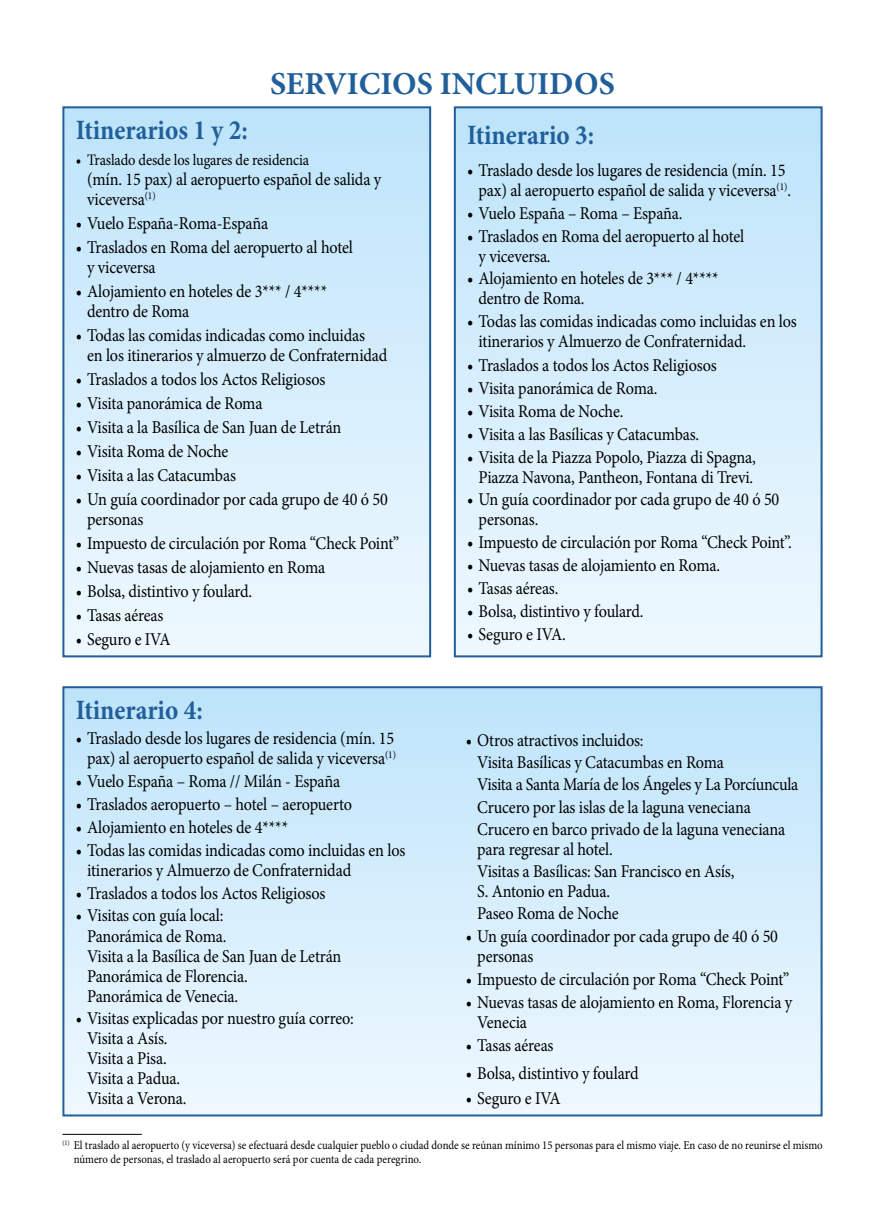
<style>
.page{position:relative;width:885px;height:1225px;background:#fff}
.page>*{position:absolute;margin:0;border:0;box-sizing:border-box;transform-origin:0 0}
.t1{font:700 32px "Minion Pro";color:#215f9a}
.t2{font:700 28px "Minion Pro";color:#215f9a;scale:.9 1}
.t3{font:18px/20px "Minion Pro";letter-spacing:-.01em;color:#000;scale:.9 1}
.t4{font:16px "Minion Pro";letter-spacing:-.01em;color:#000;scale:.9 1}
.t5{font:12px/14px "Minion Pro";color:#000;scale:.9 1}
</style>
<div class="page">
<div style="left:63px;top:107px;width:367px;height:549px;background:linear-gradient(to bottom,#bee4fb,#eff8ff)"></div>
<div style="left:62px;top:106px;width:369px;height:551px;border:2px solid #215f9a"></div>
<div style="left:455px;top:107px;width:366px;height:549px;background:linear-gradient(to bottom,#bee4fb,#eff8ff)"></div>
<div style="left:454px;top:106px;width:368px;height:551px;border:2px solid #215f9a"></div>
<div style="left:63px;top:687px;width:758px;height:428px;background:linear-gradient(to bottom,#bee4fb,#eff8ff)"></div>
<div style="left:62px;top:686px;width:760px;height:430px;border:2px solid #215f9a"></div>
<hr style="left:62px;top:1133px;width:80px;height:1px;background:#000">
<h1 class="t1" style="left:270px;top:61px;width:346px">SERVICIOS INCLUIDOS</h1>
<h2 class="t2" style="left:76px;top:111px;width:193px">Itinerarios 1 y 2:</h2>
<p class="t4" style="left:76px;top:149px;width:261px">• Traslado desde los lugares de residencia</p>
<p class="t3" style="left:87px;top:169px;width:328px">(mín. 15 pax) al aeropuerto español de salida y viceversa<sup>(1)</sup></p>
<p class="t3" style="left:76px;top:213px;width:215px">• Vuelo España-Roma-España</p>
<p class="t3" style="left:87px;top:237px;width:297px;text-indent:-11px">• Traslados en Roma del aeropuerto al hotel y viceversa</p>
<p class="t3" style="left:87px;top:281px;width:268px;text-indent:-11px">• Alojamiento en hoteles de 3*** / 4**** dentro de Roma</p>
<p class="t3" style="left:87px;top:325px;width:335px;text-indent:-11px">• Todas las comidas indicadas como incluidas<br>en los itinerarios y almuerzo de Confraternidad</p>
<p class="t3" style="left:76px;top:369px;width:279px">• Traslados a todos los Actos Religiosos</p>
<p class="t3" style="left:76px;top:393px;width:209px">• Visita panorámica de Roma</p>
<p class="t3" style="left:76px;top:417px;width:296px">• Visita a la Basílica de San Juan de Letrán</p>
<p class="t3" style="left:76px;top:441px;width:171px">• Visita Roma de Noche</p>
<p class="t3" style="left:76px;top:465px;width:179px">• Visita a las Catacumbas</p>
<p class="t3" style="left:87px;top:489px;width:336px;text-indent:-11px">• Un guía coordinador por cada grupo de 40 ó 50 personas</p>
<p class="t3" style="left:76px;top:533px;width:361px">• Impuesto de circulación por Roma “Check Point”</p>
<p class="t3" style="left:76px;top:557px;width:279px">• Nuevas tasas de alojamiento en Roma</p>
<p class="t3" style="left:76px;top:581px;width:197px">• Bolsa, distintivo y foulard.</p>
<p class="t3" style="left:76px;top:605px;width:99px">• Tasas aéreas</p>
<p class="t3" style="left:76px;top:629px;width:107px">• Seguro e IVA</p>
<h2 class="t2" style="left:76px;top:690px;width:143px">Itinerario 4:</h2>
<p class="t3" style="left:76px;top:728px;width:357px;text-align:right">• Traslado desde los lugares de residencia (mín. 15 pax) al aeropuerto español de salida y viceversa<sup>(1)</sup></p>
<p class="t3" style="left:76px;top:771px;width:295px">• Vuelo España – Roma // Milán - España</p>
<p class="t3" style="left:76px;top:794px;width:308px">• Traslados aeropuerto – hotel – aeropuerto</p>
<p class="t3" style="left:76px;top:817px;width:237px">• Alojamiento en hoteles de 4****</p>
<p class="t3" style="left:87px;top:840px;width:355px;text-indent:-11px">• Todas las comidas indicadas como incluidas en los itinerarios y Almuerzo de Confraternidad</p>
<p class="t3" style="left:76px;top:883px;width:279px">• Traslados a todos los Actos Religiosos</p>
<p class="t3" style="left:87px;top:906px;width:284px;text-indent:-11px">• Visitas con guía local:<br>Panorámica de Roma.<br>Visita a la Basílica de San Juan de Letrán<br>Panorámica de Florencia.<br>Panorámica de Venecia.</p>
<p class="t3" style="left:87px;top:1008px;width:298px;text-indent:-11px">• Visitas explicadas por nuestro guía correo:<br>Visita a Asís.<br>Visita a Pisa.<br>Visita a Padua.<br>Visita a Verona.</p>
<h2 class="t2" style="left:467px;top:116px;width:143px">Itinerario 3:</h2>
<p class="t3" style="left:467px;top:160px;width:361px;text-align:right">• Traslado desde los lugares de residencia (mín. 15 pax) al aeropuerto español de salida y viceversa<sup>(1)</sup>.</p>
<p class="t3" style="left:467px;top:203px;width:241px">• Vuelo España – Roma – España.</p>
<p class="t3" style="left:478px;top:226px;width:297px;text-indent:-11px">• Traslados en Roma del aeropuerto al hotel y viceversa.</p>
<p class="t3" style="left:478px;top:269px;width:268px;text-indent:-11px">• Alojamiento en hoteles de 3*** / 4**** dentro de Roma.</p>
<p class="t3" style="left:478px;top:311px;width:355px;text-indent:-11px">• Todas las comidas indicadas como incluidas en los itinerarios y Almuerzo de Confraternidad.</p>
<p class="t3" style="left:467px;top:355px;width:279px">• Traslados a todos los Actos Religiosos</p>
<p class="t3" style="left:467px;top:378px;width:213px">• Visita panorámica de Roma.</p>
<p class="t3" style="left:467px;top:401px;width:175px">• Visita Roma de Noche.</p>
<p class="t3" style="left:467px;top:424px;width:259px">• Visita a las Basílicas y Catacumbas.</p>
<p class="t3" style="left:467px;top:447px;width:322px;text-align:center">• Visita de la Piazza Popolo, Piazza di Spagna,<br>Piazza Navona, Pantheon, Fontana di Trevi.</p>
<p class="t3" style="left:478px;top:490px;width:336px;text-indent:-11px">• Un guía coordinador por cada grupo de 40 ó 50 personas.</p>
<p class="t3" style="left:467px;top:532px;width:362px">• Impuesto de circulación por Roma “Check Point”.</p>
<p class="t3" style="left:467px;top:555px;width:282px">• Nuevas tasas de alojamiento en Roma.</p>
<p class="t3" style="left:467px;top:578px;width:103px">• Tasas aéreas.</p>
<p class="t3" style="left:467px;top:601px;width:197px">• Bolsa, distintivo y foulard.</p>
<p class="t3" style="left:467px;top:624px;width:111px">• Seguro e IVA.</p>
<p class="t3" style="left:477px;top:729px;width:358px;line-height:22.2px;text-indent:-11px">• Otros atractivos incluidos:<br>Visita Basílicas y Catacumbas en Roma<br>Visita a Santa María de los Ángeles y La Porcíuncula Crucero por las islas de la laguna veneciana Crucero en barco privado de la laguna veneciana</p>
<p class="t3" style="left:477px;top:838px;width:287px;line-height:22.2px">para regresar al hotel.<br>Visitas a Basílicas: San Francisco en Asís,</p>
<p class="t3" style="left:477px;top:880px;width:159px;line-height:22.2px">S. Antonio en Padua.<br>Paseo Roma de Noche</p>
<p class="t3" style="left:477px;top:926px;width:336px;text-indent:-11px">• Un guía coordinador por cada grupo de 40 ó 50 personas</p>
<p class="t3" style="left:466px;top:969px;width:361px">• Impuesto de circulación por Roma “Check Point”</p>
<p class="t3" style="left:477px;top:992px;width:351px;text-indent:-11px">• Nuevas tasas de alojamiento en Roma, Florencia y<br>Venecia</p>
<p class="t3" style="left:466px;top:1035px;width:99px">• Tasas aéreas</p>
<p class="t3" style="left:466px;top:1062px;width:194px">• Bolsa, distintivo y foulard</p>
<p class="t3" style="left:466px;top:1088px;width:107px">• Seguro e IVA</p>
<p class="t5" style="left:74px;top:1138px;width:833px;text-indent:-11px"><sup>(1)</sup> El traslado al aeropuerto (y viceversa) se efectuará desde cualquier pueblo o ciudad donde se reúnan mínimo 15 personas para el mismo viaje. En caso de no reunirse el mismo número de personas, el traslado al aeropuerto será por cuenta de cada peregrino.</p>
</div>
